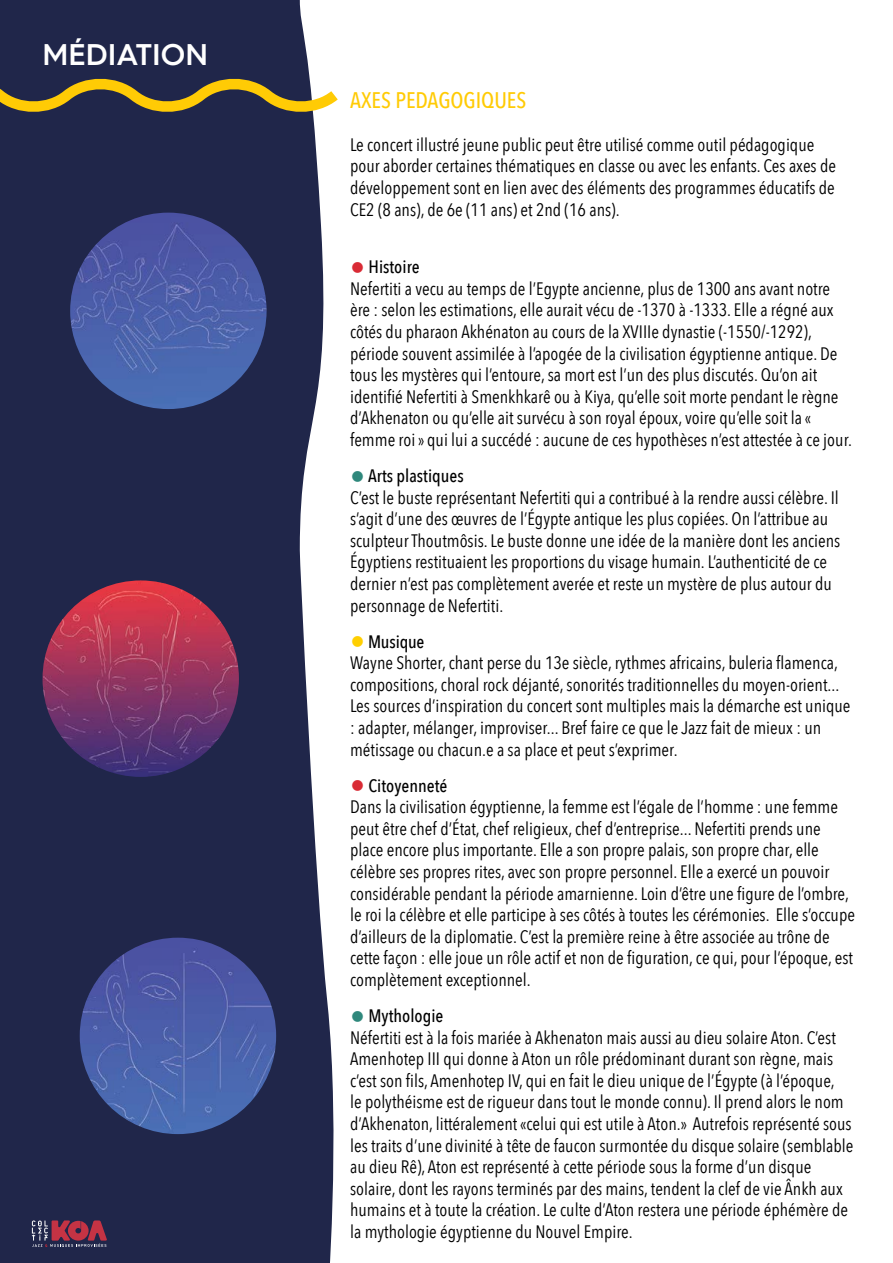
<style>
.page{position:relative;width:893px;height:1263px;background:#fff}
.page>*{position:absolute;margin:0;border:0;box-sizing:border-box;transform-origin:0 0}
.t1{font:600 30px "Hurme Geometric Sans 4";color:#fff}
.t2{font:500 22.5px "Avenir Next Condensed";color:#ffcb05}
.t3{font:18px/21.6px "Avenir Next Condensed";color:#000}
.s1{font-weight:500;font-size:30px;color:#d92b35}
.s2{font-weight:500}
.s3{font-weight:500;font-size:30px;color:#2f887c}
.s4{font-weight:500;font-size:30px;color:#ffcf01}
</style>
<div class="page">
<svg style="left:261px;top:0;width:73px;height:1263px;fill:#20264a"></svg>
<div style="left:0;top:0;width:261px;height:1263px;background:#20264a"></div>
<svg style="left:32px;top:1220px;width:75px;height:27px"></svg>
<svg style="left:0;top:66px;width:338px;height:59px"></svg>
<img style="left:43px;top:580px;width:196px;height:197px;border-radius:98px">
<img style="left:80px;top:938px;width:196px;height:196px;border-radius:98px">
<img style="left:70px;top:213px;width:197px;height:196px;border-radius:98px">
<h1 class="t1" style="left:43px;top:34px;width:167px">MÉDIATION</h1>
<p class="t2" style="left:350px;top:86px;width:178px">AXES PEDAGOGIQUES</p>
<p class="t3" style="left:350px;top:133px;width:487px">Le concert illustré jeune public peut être utilisé comme outil pédagogique pour aborder certaines thématiques en classe ou avec les enfants. Ces axes de développement sont en lien avec des éléments des programmes éducatifs de CE2 (8 ans), de 6e (11 ans) et 2nd (16 ans).</p>
<p class="t3" style="left:350px;top:255px;width:503px"><span class="s1">•</span> <span class="s2">Histoire<br></span>Nefertiti a vecu au temps de l’Egypte ancienne, plus de 1300 ans avant notre ère : selon les estimations, elle aurait vécu de -1370 à -1333. Elle a régné aux côtés du pharaon Akhénaton au cours de la XVIIIe dynastie (-1550/-1292), période souvent assimilée à l’apogée de la civilisation égyptienne antique. De tous les mystères qui l’entoure, sa mort est l’un des plus discutés. Qu’on ait identifié Nefertiti à Smenkhkarê ou à Kiya, qu’elle soit morte pendant le règne d’Akhenaton ou qu’elle ait survécu à son royal époux, voire qu’elle soit la « femme roi » qui lui a succédé : aucune de ces hypothèses n’est attestée à ce jour.</p>
<p class="t3" style="left:350px;top:464px;width:492px"><span class="s3">•</span> <span class="s2">Arts plastiques<br></span>C’est le buste représentant Nefertiti qui a contribué à la rendre aussi célèbre. Il s’agit d’une des œuvres de l’Égypte antique les plus copiées. On l’attribue au sculpteur Thoutmôsis. Le buste donne une idée de la manière dont les anciens Égyptiens restituaient les proportions du visage humain. L’authenticité de ce dernier n’est pas complètement averée et reste un mystère de plus autour du personnage de Nefertiti.</p>
<p class="t3" style="left:350px;top:630px;width:502px"><span class="s4">•</span> <span class="s2">Musique<br></span>Wayne Shorter, chant perse du 13e siècle, rythmes africains, buleria flamenca, compositions, choral rock déjanté, sonorités traditionnelles du moyen-orient...<br>Les sources d’inspiration du concert sont multiples mais la démarche est unique : adapter, mélanger, improviser... Bref faire ce que le Jazz fait de mieux : un métissage ou chacun.e a sa place et peut s’exprimer.</p>
<p class="t3" style="left:350px;top:774px;width:506px"><span class="s1">•</span> <span class="s2">Citoyenneté<br></span>Dans la civilisation égyptienne, la femme est l’égale de l’homme : une femme peut être chef d’État, chef religieux, chef d’entreprise... Nefertiti prends une place encore plus importante. Elle a son propre palais, son propre char, elle célèbre ses propres rites, avec son propre personnel. Elle a exercé un pouvoir considérable pendant la période amarnienne. Loin d’être une figure de l’ombre, le roi la célèbre et elle participe à ses côtés à toutes les cérémonies. Elle s’occupe d’ailleurs de la diplomatie. C’est la première reine à être associée au trône de cette façon : elle joue un rôle actif et non de figuration, ce qui, pour l’époque, est complètement exceptionnel.</p>
<p class="t3" style="left:350px;top:1004px;width:505px"><span class="s3">•</span> <span class="s2">Mythologie<br></span>Néfertiti est à la fois mariée à Akhenaton mais aussi au dieu solaire Aton. C’est Amenhotep III qui donne à Aton un rôle prédominant durant son règne, mais c’est son fils, Amenhotep IV, qui en fait le dieu unique de l’Égypte (à l’époque,<br>le polythéisme est de rigueur dans tout le monde connu). Il prend alors le nom d’Akhenaton, littéralement «celui qui est utile à Aton.» Autrefois représenté sous les traits d’une divinité à tête de faucon surmontée du disque solaire (semblable au dieu Rê), Aton est représenté à cette période sous la forme d’un disque solaire, dont les rayons terminés par des mains, tendent la clef de vie Ânkh aux humains et à toute la création. Le culte d’Aton restera une période éphémère de la mythologie égyptienne du Nouvel Empire.</p>
</div>
